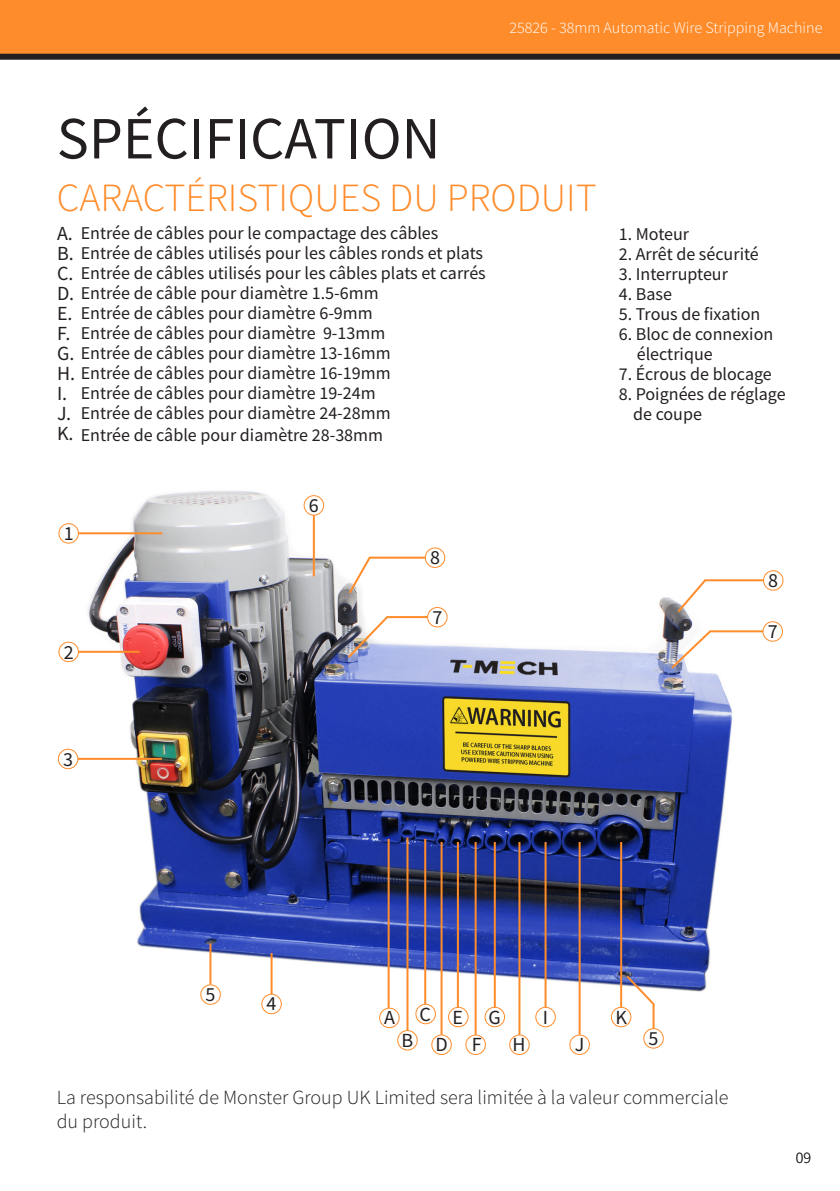
<style>
.page{position:relative;width:840px;height:1191px;background:#fff}
.page>*{position:absolute;margin:0;border:0;box-sizing:border-box;transform-origin:0 0}
.t1{font:60px "Source Sans Pro";color:#231f20}
.t2{font:300 40px "Source Sans Pro";color:#ff8c2b}
.t3{font:300 20px/24px "Source Sans Pro";color:#231f20}
.t4{font:20px "Source Sans Pro";color:#231f20}
.t5{font:18px "Source Sans Pro";color:#231f20}
.t6{font:300 16px "Source Sans Pro";color:#fff}
.t7{font:300 16px "Source Sans Pro";color:#231f20}
</style>
<div class="page">
<div style="left:535px;top:1006px;width:20px;height:21px;border:1px solid #ff8c2b;border-radius:50%"></div>
<div style="left:465px;top:1034px;width:20px;height:21px;border:1px solid #ff8c2b;border-radius:50%"></div>
<img style="left:77px;top:491px;width:655px;height:505px">
<hr style="left:440px;top:842px;width:2px;height:192px;background:#ff8c2b">
<hr style="left:456px;top:842px;width:2px;height:165px;background:#ff8c2b">
<hr style="left:474px;top:842px;width:2px;height:192px;background:#ff8c2b">
<hr style="left:493px;top:842px;width:2px;height:165px;background:#ff8c2b">
<hr style="left:518px;top:842px;width:2px;height:192px;background:#ff8c2b">
<hr style="left:544px;top:842px;width:2px;height:165px;background:#ff8c2b">
<hr style="left:578px;top:842px;width:2px;height:192px;background:#ff8c2b">
<hr style="left:619px;top:842px;width:2px;height:165px;background:#ff8c2b">
<hr style="left:387px;top:839px;width:2px;height:169px;background:#ff8c2b">
<div style="left:379px;top:1007px;width:20px;height:21px;border:1px solid #ff8c2b;border-radius:50%"></div>
<div style="left:448px;top:1006px;width:20px;height:21px;border:1px solid #ff8c2b;border-radius:50%"></div>
<div style="left:484px;top:1006px;width:20px;height:21px;border:1px solid #ff8c2b;border-radius:50%"></div>
<div style="left:610px;top:1006px;width:21px;height:21px;border:1px solid #ff8c2b;border-radius:50%"></div>
<div style="left:431px;top:1034px;width:20px;height:21px;border:1px solid #ff8c2b;border-radius:50%"></div>
<div style="left:509px;top:1034px;width:20px;height:21px;border:1px solid #ff8c2b;border-radius:50%"></div>
<div style="left:569px;top:1034px;width:20px;height:21px;border:1px solid #ff8c2b;border-radius:50%"></div>
<hr style="left:78px;top:532px;width:84px;height:2px;background:#ff8c2b">
<div style="left:58px;top:523px;width:21px;height:20px;border:1px solid #ff8c2b;border-radius:50%"></div>
<hr style="left:78px;top:651px;width:61px;height:2px;background:#ff8c2b">
<div style="left:58px;top:641px;width:21px;height:21px;border:1px solid #ff8c2b;border-radius:50%"></div>
<hr style="left:78px;top:758px;width:84px;height:2px;background:#ff8c2b">
<div style="left:58px;top:748px;width:20px;height:21px;border:1px solid #ff8c2b;border-radius:50%"></div>
<hr style="left:270px;top:953px;width:2px;height:41px;background:#ff8c2b">
<hr style="left:209px;top:943px;width:2px;height:41px;background:#ff8c2b">
<div style="left:261px;top:993px;width:21px;height:21px;border:1px solid #ff8c2b;border-radius:50%"></div>
<div style="left:200px;top:984px;width:21px;height:20px;border:1px solid #ff8c2b;border-radius:50%"></div>
<div style="left:643px;top:1028px;width:20px;height:20px;border:1px solid #ff8c2b;border-radius:50%"></div>
<hr style="left:313px;top:515px;width:2px;height:61px;background:#ff8c2b">
<div style="left:303px;top:495px;width:21px;height:20px;border:1px solid #ff8c2b;border-radius:50%"></div>
<div style="left:424px;top:547px;width:21px;height:21px;border:1px solid #ff8c2b;border-radius:50%"></div>
<div style="left:427px;top:607px;width:20px;height:20px;border:1px solid #ff8c2b;border-radius:50%"></div>
<div style="left:762px;top:570px;width:21px;height:20px;border:1px solid #ff8c2b;border-radius:50%"></div>
<div style="left:762px;top:621px;width:20px;height:20px;border:1px solid #ff8c2b;border-radius:50%"></div>
<hr style="left:406px;top:837px;width:2px;height:193px;background:#ff8c2b">
<hr style="left:424px;top:839px;width:2px;height:165px;background:#ff8c2b">
<div style="left:415px;top:1003px;width:20px;height:21px;border:1px solid #ff8c2b;border-radius:50%"></div>
<div style="left:397px;top:1030px;width:20px;height:20px;border:1px solid #ff8c2b;border-radius:50%"></div>
<svg style="left:347px;top:555px;width:80px;height:40px"></svg>
<svg style="left:346px;top:615px;width:83px;height:45px"></svg>
<svg style="left:675px;top:578px;width:90px;height:36px"></svg>
<svg style="left:668px;top:629px;width:96px;height:41px"></svg>
<svg style="left:624px;top:973px;width:31px;height:57px"></svg>
<div style="left:0;top:0;width:839px;height:57px;background:#ff8c2b"></div>
<div style="left:0;top:54px;width:839px;height:6px;background:#231f20"></div>
<p class="t6" style="left:509px;top:18px;width:314px">25826 - 38mm Automatic Wire Stripping Machine</p>
<p class="t1" style="left:57px;top:100px;width:385px">SPÉCIFICATION</p>
<p class="t2" style="left:57px;top:173px;width:541px">CARACTÉRISTIQUES DU PRODUIT</p>
<p class="t4" style="left:57px;top:221px;width:17px">A.</p>
<p class="t4" style="left:57px;top:241px;width:18px">B.</p>
<p class="t4" style="left:57px;top:261px;width:18px">C.</p>
<p class="t4" style="left:57px;top:281px;width:19px">D.</p>
<p class="t4" style="left:57px;top:301px;width:17px">E.</p>
<p class="t4" style="left:57px;top:321px;width:15px">F.</p>
<p class="t4" style="left:57px;top:341px;width:19px">G.</p>
<p class="t4" style="left:57px;top:361px;width:20px">H.</p>
<p class="t4" style="left:57px;top:381px;width:12px">I.</p>
<p class="t4" style="left:57px;top:401px;width:16px">J.</p>
<p class="t4" style="left:57px;top:421px;width:18px">K.</p>
<p class="t5" style="left:81px;top:221px;width:359px">Entrée de câbles pour le compactage des câbles</p>
<p class="t5" style="left:81px;top:241px;width:403px">Entrée de câbles utilisés pour les câbles ronds et plats</p>
<p class="t5" style="left:81px;top:261px;width:406px">Entrée de câbles utilisés pour les câbles plats et carrés</p>
<p class="t5" style="left:81px;top:281px;width:299px">Entrée de câble pour diamètre 1.5-6mm</p>
<p class="t5" style="left:81px;top:301px;width:293px">Entrée de câbles pour diamètre 6-9mm</p>
<p class="t5" style="left:81px;top:321px;width:306px">Entrée de câbles pour diamètre 9-13mm</p>
<p class="t5" style="left:81px;top:341px;width:311px">Entrée de câbles pour diamètre 13-16mm</p>
<p class="t5" style="left:81px;top:361px;width:311px">Entrée de câbles pour diamètre 16-19mm</p>
<p class="t5" style="left:81px;top:381px;width:296px">Entrée de câbles pour diamètre 19-24m</p>
<p class="t5" style="left:81px;top:401px;width:311px">Entrée de câbles pour diamètre 24-28mm</p>
<p class="t5" style="left:81px;top:423px;width:304px">Entrée de câble pour diamètre 28-38mm</p>
<p class="t4" style="left:64px;top:521px;width:11px">1</p>
<p class="t4" style="left:64px;top:639px;width:11px">2</p>
<p class="t4" style="left:309px;top:492px;width:11px">6</p>
<p class="t4" style="left:430px;top:545px;width:11px">8</p>
<p class="t4" style="left:432px;top:604px;width:11px">7</p>
<p class="t5" style="left:618px;top:223px;width:72px">1. Moteur</p>
<p class="t5" style="left:618px;top:243px;width:141px">2. Arrêt de sécurité</p>
<p class="t5" style="left:618px;top:263px;width:111px">3. Interrupteur</p>
<p class="t5" style="left:618px;top:283px;width:55px">4. Base</p>
<p class="t5" style="left:618px;top:303px;width:143px">5. Trous de fixation</p>
<p class="t5" style="left:618px;top:323px;width:156px">6. Bloc de connexion</p>
<p class="t5" style="left:636px;top:343px;width:77px">électrique</p>
<p class="t5" style="left:618px;top:363px;width:154px">7. Écrous de blocage</p>
<p class="t5" style="left:618px;top:383px;width:168px">8. Poignées de réglage</p>
<p class="t5" style="left:632px;top:403px;width:70px">de coupe</p>
<p class="t4" style="left:767px;top:567px;width:11px">8</p>
<p class="t4" style="left:767px;top:618px;width:11px">7</p>
<p class="t4" style="left:63px;top:746px;width:11px">3</p>
<p class="t4" style="left:205px;top:981px;width:11px">5</p>
<p class="t4" style="left:266px;top:991px;width:11px">4</p>
<p class="t4" style="left:419px;top:1001px;width:13px">C</p>
<p class="t4" style="left:384px;top:1004px;width:12px">A</p>
<p class="t4" style="left:488px;top:1004px;width:14px">G</p>
<p class="t4" style="left:542px;top:1004px;width:7px">I</p>
<p class="t4" style="left:615px;top:1004px;width:13px">K</p>
<p class="t4" style="left:452px;top:1004px;width:12px">E</p>
<p class="t4" style="left:401px;top:1027px;width:13px">B</p>
<p class="t4" style="left:435px;top:1031px;width:14px">D</p>
<p class="t4" style="left:471px;top:1032px;width:11px">F</p>
<p class="t4" style="left:512px;top:1031px;width:15px">H</p>
<p class="t4" style="left:574px;top:1031px;width:11px">J</p>
<p class="t4" style="left:648px;top:1025px;width:11px">5</p>
<p class="t3" style="left:57px;top:1085px;width:673px">La responsabilité de Monster Group UK Limited sera limitée à la valeur commerciale du produit.</p>
<p class="t7" style="left:795px;top:1147px;width:17px">09</p>
</div>
